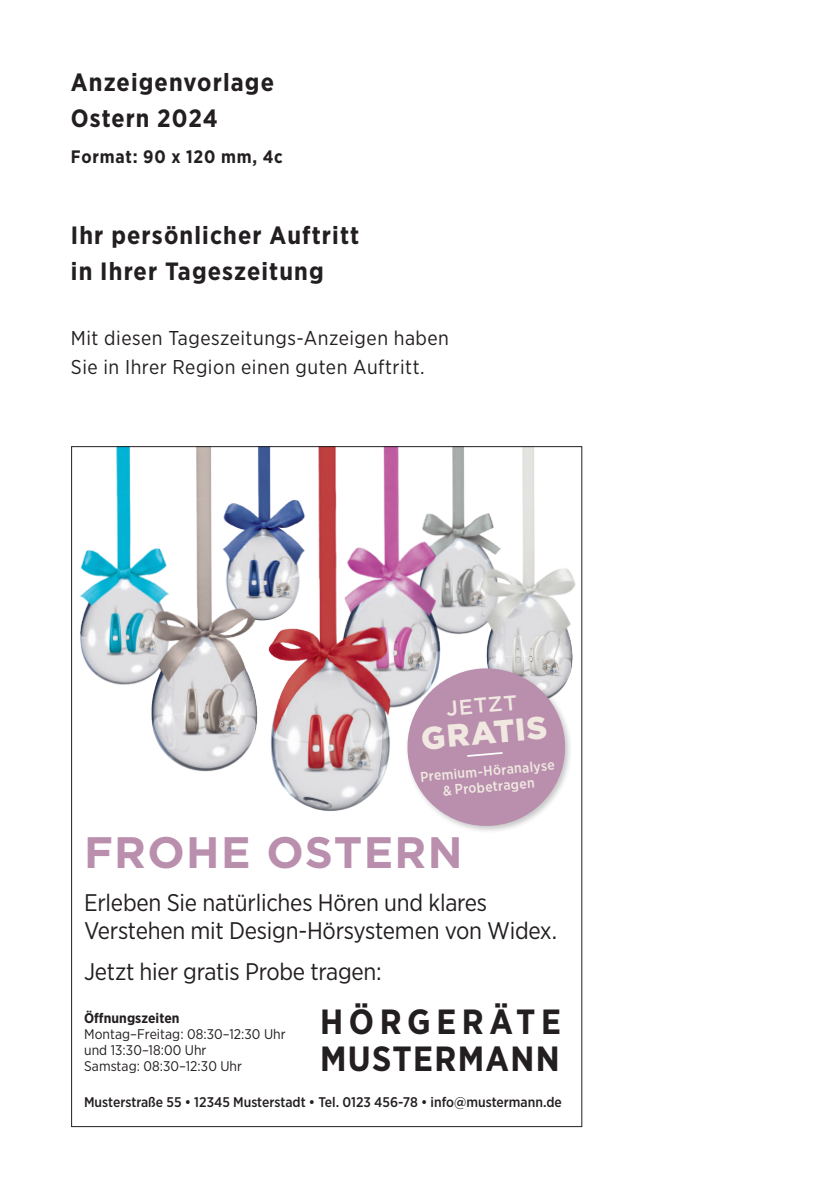
<style>
.page{position:relative;width:840px;height:1191px;background:#fff}
.page>*{position:absolute;margin:0;border:0;box-sizing:border-box;transform-origin:0 0}
.t1{font:700 44px "Gotham";letter-spacing:.03em;color:#b98fad}
.t2{font:700 35px "Gotham Narrow";letter-spacing:.04em;color:#231f20}
.t3{font:700 35px "Gotham Narrow";letter-spacing:.16em;color:#231f20}
.Headline_66_70_white{font:900 31.6px "Gotham";color:#f1e9e1}
.t4{font:700 25px/36px "Gotham Narrow";letter-spacing:.045em;color:#231f20}
.t5{font:24px/28.8px "Gotham Narrow";letter-spacing:-.01em;color:#231f20}
.Headline_66_70_white-2{font:500 21.2px "Gotham";color:#f1e9e1}
.t6{font:20px/29px "Gotham Narrow";letter-spacing:.025em;color:#231f20}
.t7{font:700 18px "Gotham Narrow";letter-spacing:.045em;color:#231f20}
.t8{font:14px/16px "Gotham Narrow";letter-spacing:.005em;color:#231f20}
.t9{font:500 14px "Gotham Narrow";color:#231f20}
.Headline_66_70_white-3{font:500 14px/15.8px "Gotham Narrow";color:#f1e9e1;text-align:center}
.s1{font-weight:700}
</style>
<div class="page">
<img style="left:80px;top:448px;width:496px;height:364px">
<div style="left:404px;top:666px;width:169px;height:168px;background:#231f20;opacity:.25"></div>
<svg style="left:404px;top:665px;width:164px;height:164px"></svg>
<p class="t4" style="left:71px;top:64px;width:204px">Anzeigenvorlage<br>Ostern 2024</p>
<p class="t7" style="left:71px;top:145px;width:213px">Format: 90 x 120 mm, 4c</p>
<p class="t4" style="left:71px;top:217px;width:290px">Ihr persönlicher Auftritt in Ihrer Tageszeitung</p>
<p class="t6" style="left:71px;top:323px;width:379px">Mit diesen Tageszeitungs-Anzeigen haben<br>Sie in Ihrer Region einen guten Auftritt.</p>
<p class="Headline_66_70_white-2" style="left:445px;top:694px;width:72px;rotate:-5deg">JETZT</p>
<p class="Headline_66_70_white" style="left:419px;top:717px;width:128px;rotate:-5deg">GRATIS</p>
<p class="Headline_66_70_white-3" style="left:419px;top:768px;width:136px;rotate:-5deg">Premium-Höranalyse &amp; Probetragen</p>
<p class="t1" style="left:84px;top:823px;width:379px">FROHE OSTERN</p>
<p class="t5" style="left:84px;top:887px;width:474px">Erleben Sie natürliches Hören und klares<br>Verstehen mit Design-Hörsystemen von Widex.</p>
<p class="t5" style="left:84px;top:956px;width:299px">Jetzt hier gratis Probe tragen:</p>
<p class="t3" style="left:320px;top:999px;width:242px">HÖRGERÄTE</p>
<p class="t2" style="left:320px;top:1036px;width:241px">MUSTERMANN</p>
<p class="t8" style="left:84px;top:1009px;width:203px"><span class="s1">Öffnungszeiten<br></span>Montag–Freitag: 08:30–12:30 Uhr</p>
<p class="t8" style="left:84px;top:1041px;width:124px">und 13:30–18:00 Uhr</p>
<p class="t8" style="left:84px;top:1057px;width:159px">Samstag: 08:30–12:30 Uhr</p>
<p class="t9" style="left:84px;top:1093px;width:479px">Musterstraße 55 • 12345 Musterstadt • Tel. 0123 456-78 • info@mustermann.de</p>
</div>
